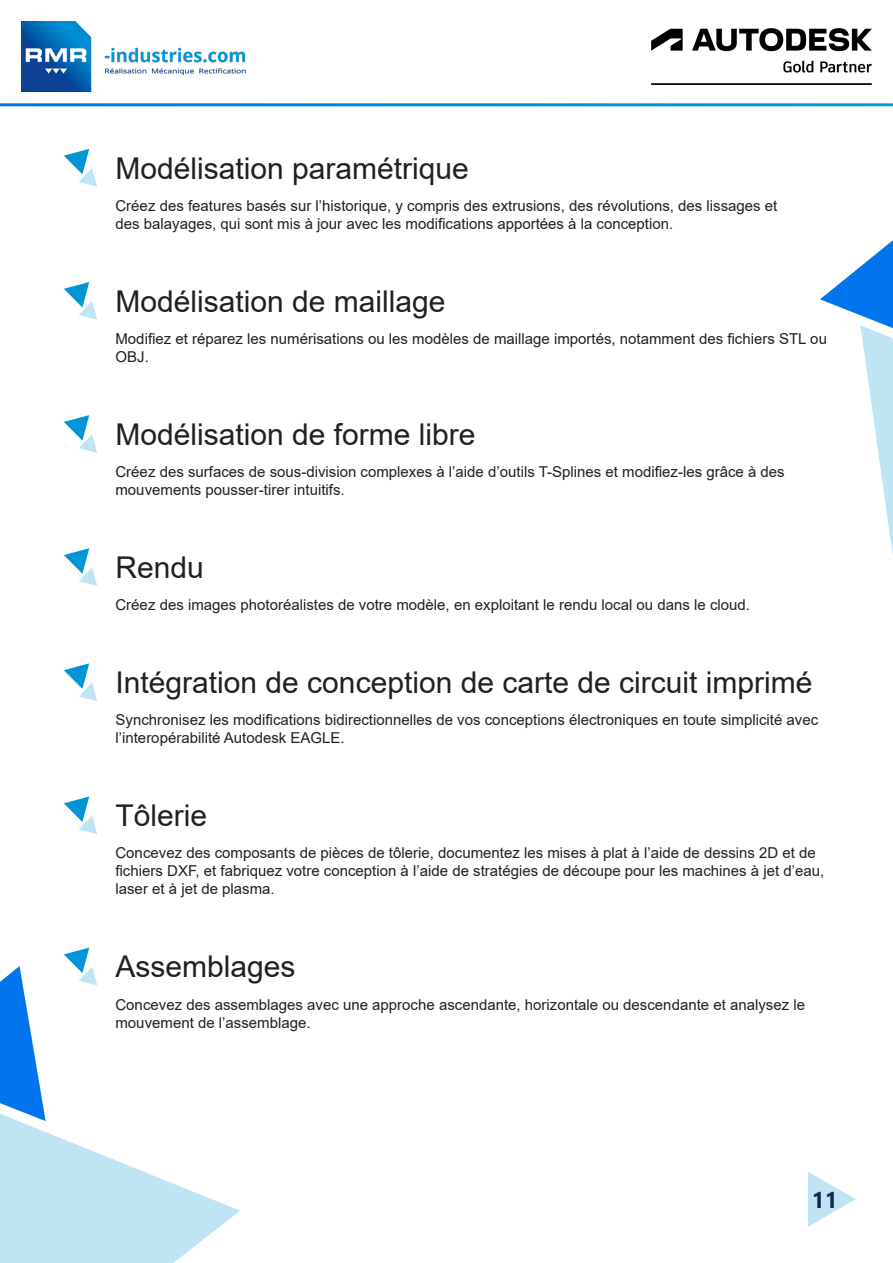
<style>
.page{position:relative;width:893px;height:1263px;background:#fff}
.page>*{position:absolute;margin:0;border:0;box-sizing:border-box;transform-origin:0 0}
.t1{font:30px "Arial";color:#231f20}
.t2{font:700 22.5px "Ebrima";color:#122558}
.t3{font:15px/18px "Arial";color:#231f20}
</style>
<div class="page">
<img style="left:652px;top:28px;width:220px;height:56px">
<img style="left:21px;top:21px;width:225px;height:70px">
<svg style="left:820px;top:240px;width:73px;height:316px"></svg>
<svg style="left:808px;top:1172px;width:48px;height:55px"></svg>
<svg style="left:64px;top:663px;width:33px;height:38px"></svg>
<svg style="left:64px;top:796px;width:33px;height:38px"></svg>
<svg style="left:0;top:948px;width:240px;height:315px"></svg>
<svg style="left:64px;top:282px;width:33px;height:38px"></svg>
<svg style="left:64px;top:415px;width:33px;height:38px"></svg>
<svg style="left:64px;top:548px;width:33px;height:38px"></svg>
<svg style="left:64px;top:149px;width:33px;height:38px"></svg>
<p class="t1" style="left:115px;top:147px;width:355px">Modélisation paramétrique</p>
<p class="t3" style="left:115px;top:196px;width:663px">Créez des features basés sur l’historique, y compris des extrusions, des révolutions, des lissages et des balayages, qui sont mis à jour avec les modifications apportées à la conception.</p>
<p class="t1" style="left:115px;top:281px;width:332px">Modélisation de maillage</p>
<p class="t3" style="left:115px;top:330px;width:713px">Modifiez et réparez les numérisations ou les modèles de maillage importés, notamment des fichiers STL ou<br>OBJ.</p>
<p class="t1" style="left:115px;top:414px;width:362px">Modélisation de forme libre</p>
<p class="t3" style="left:115px;top:463px;width:671px">Créez des surfaces de sous-division complexes à l’aide d’outils T-Splines et modifiez-les grâce à des mouvements pousser-tirer intuitifs.</p>
<p class="t1" style="left:115px;top:547px;width:90px">Rendu</p>
<p class="t3" style="left:115px;top:596px;width:636px">Créez des images photoréalistes de votre modèle, en exploitant le rendu local ou dans le cloud.</p>
<p class="t1" style="left:115px;top:662px;width:698px">Intégration de conception de carte de circuit imprimé</p>
<p class="t3" style="left:115px;top:711px;width:704px">Synchronisez les modifications bidirectionnelles de vos conceptions électroniques en toute simplicité avec l’interopérabilité Autodesk EAGLE.</p>
<p class="t1" style="left:115px;top:795px;width:93px">Tôlerie</p>
<p class="t3" style="left:115px;top:844px;width:710px">Concevez des composants de pièces de tôlerie, documentez les mises à plat à l’aide de dessins 2D et de fichiers DXF, et fabriquez votre conception à l’aide de stratégies de découpe pour les machines à jet d’eau, laser et à jet de plasma.</p>
<p class="t1" style="left:115px;top:946px;width:182px">Assemblages</p>
<p class="t3" style="left:115px;top:995px;width:691px">Concevez des assemblages avec une approche ascendante, horizontale ou descendante et analysez le mouvement de l’assemblage.</p>
<p class="t2" style="left:812px;top:1182px;width:27px">11</p>
</div>
